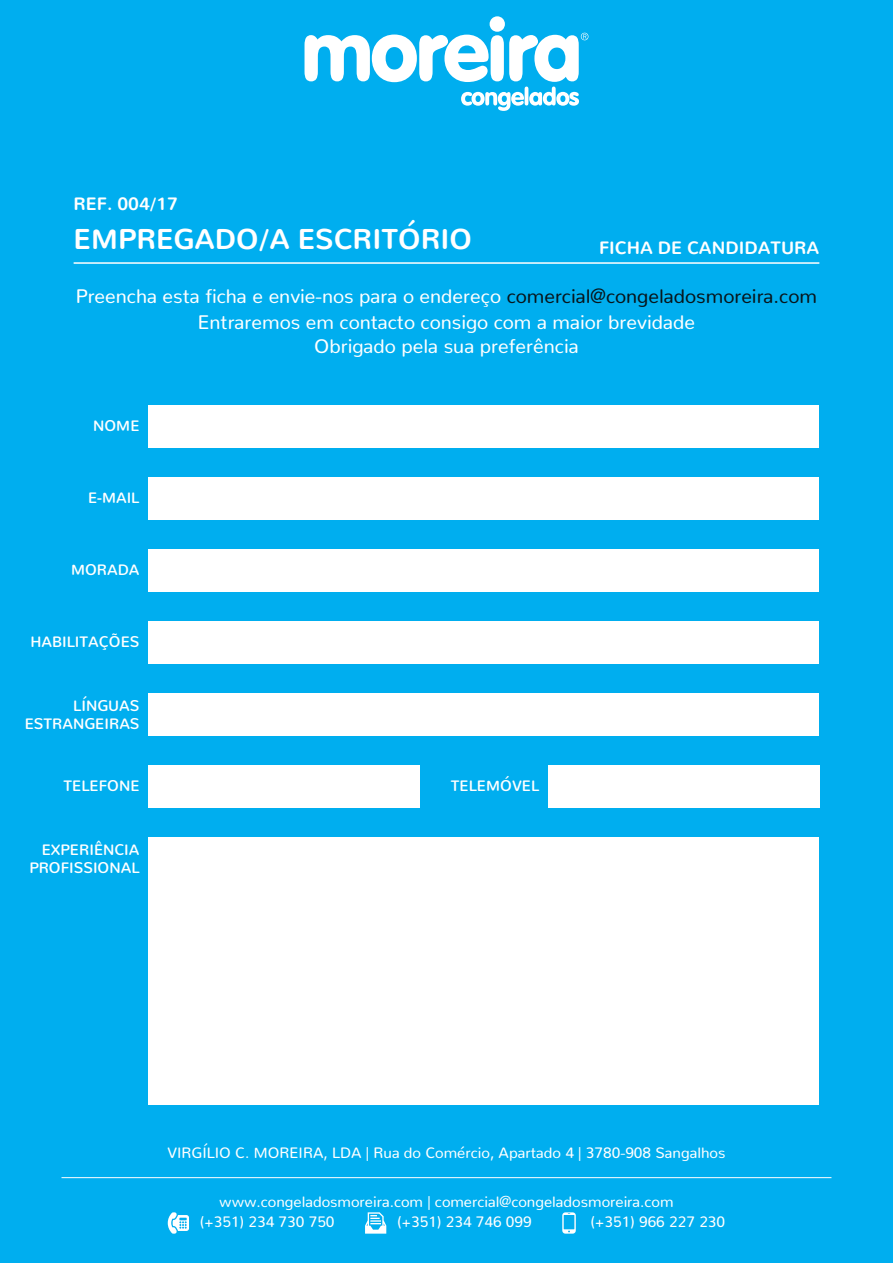
<style>
.page{position:relative;width:893px;height:1263px;background:#00aeef}
.page>*{position:absolute;margin:0;border:0;box-sizing:border-box;transform-origin:0 0}
.t1{font:700 28.5px "Nunito";color:#fff}
.t2{font:19.5px/26px "Nunito";color:#fff;text-align:center}
.t3{font:700 17.85px "Nunito";color:#fff}
.t4{font:15px/20.1px "Nunito";color:#fff}
.t5{font:600 15px/18px "Nunito";color:#fff;text-align:right}
.s1{color:#08151b}
</style>
<div class="page">
<svg style="left:305px;top:16px;width:283px;height:95px"></svg>
<svg style="left:168px;top:1212px;width:21px;height:21px"></svg>
<svg style="left:562px;top:1212px;width:14px;height:21px"></svg>
<svg style="left:365px;top:1212px;width:21px;height:21px"></svg>
<hr style="left:62px;top:1177px;width:769px;height:1px;background:#fff">
<hr style="left:74px;top:262px;width:745px;height:2px;background:#fff">
<div style="left:148px;top:405px;width:671px;height:42px;background:#fff"></div>
<div style="left:148px;top:837px;width:671px;height:267px;background:#fff"></div>
<div style="left:148px;top:477px;width:671px;height:42px;background:#fff"></div>
<div style="left:148px;top:549px;width:671px;height:42px;background:#fff"></div>
<div style="left:148px;top:621px;width:671px;height:42px;background:#fff"></div>
<div style="left:148px;top:693px;width:671px;height:42px;background:#fff"></div>
<div style="left:148px;top:765px;width:272px;height:42px;background:#fff"></div>
<div style="left:548px;top:765px;width:271px;height:42px;background:#fff"></div>
<p class="t3" style="left:74px;top:187px;width:106px">REF. 004/17</p>
<h1 class="t1" style="left:74px;top:213px;width:400px">EMPREGADO/A ESCRITÓRIO</h1>
<p class="t3" style="left:599px;top:232px;width:222px">FICHA DE CANDIDATURA</p>
<h2 class="t2" style="left:76px;top:281px;width:742px">Preencha esta ficha e envie-nos para o endereço <span class="s1">comercial@congeladosmoreira.com<br></span>Entraremos em contacto consigo com a maior brevidade</h2>
<h2 class="t2" style="left:314px;top:331px;width:266px">Obrigado pela sua preferência</h2>
<p class="t5" style="left:93px;top:415px;width:48px">NOME</p>
<p class="t5" style="left:88px;top:487px;width:53px">E-MAIL</p>
<p class="t5" style="left:71px;top:559px;width:70px">MORADA</p>
<p class="t5" style="left:30px;top:631px;width:111px">HABILITAÇÕES</p>
<p class="t5" style="left:25px;top:695px;width:116px">LÍNGUAS<br>ESTRANGEIRAS</p>
<p class="t5" style="left:63px;top:775px;width:78px">TELEFONE</p>
<p class="t5" style="left:451px;top:775px;width:90px">TELEMÓVEL</p>
<p class="t5" style="left:29px;top:839px;width:112px">EXPERIÊNCIA<br>PROFISSIONAL</p>
<p class="t4" style="left:168px;top:1141px;width:559px">VIRGÍLIO C. MOREIRA, LDA | Rua do Comércio, Apartado 4 | 3780-908 Sangalhos</p>
<p class="t4" style="left:200px;top:1190px;width:475px;text-indent:20px">www.congeladosmoreira.com | comercial@congeladosmoreira.com (+351) 234 730 750</p>
<p class="t4" style="left:397px;top:1210px;width:136px">(+351) 234 746 099</p>
<p class="t4" style="left:590px;top:1210px;width:136px">(+351) 966 227 230</p>
</div>
